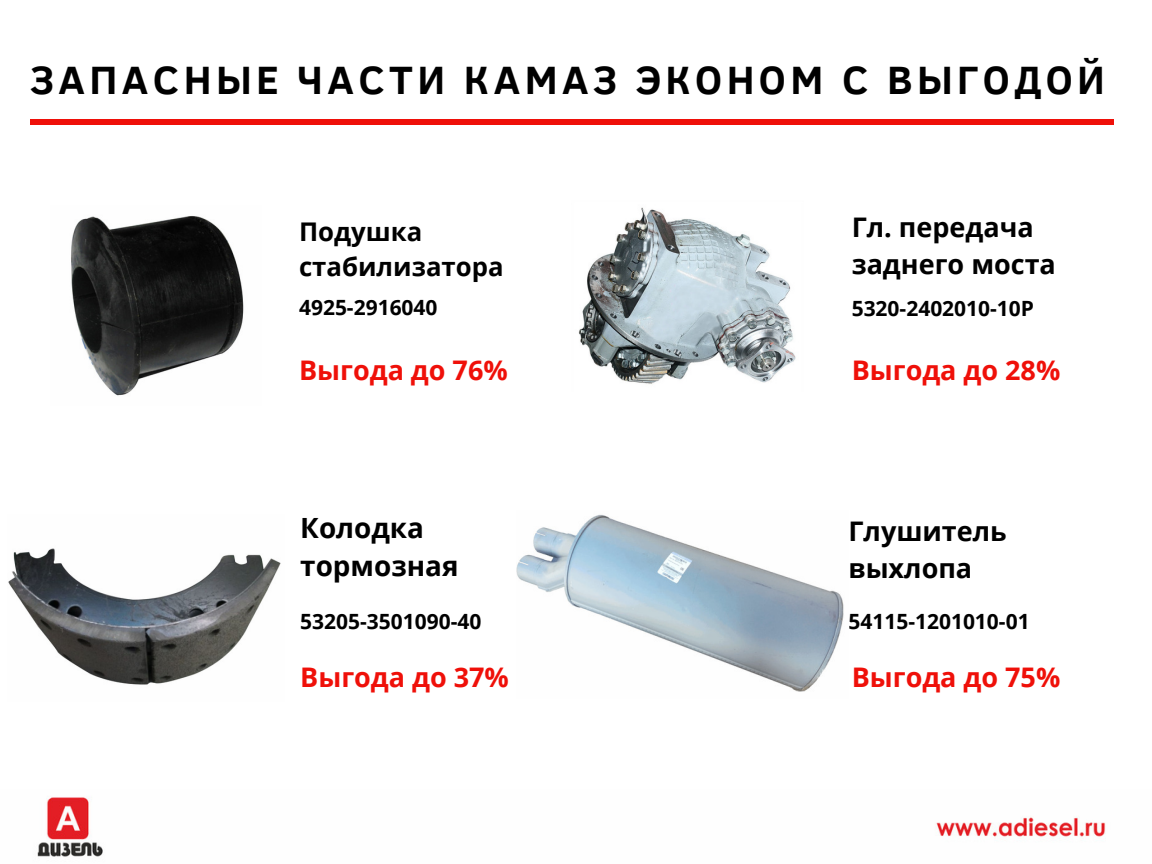
<style>
.page{position:relative;width:1152px;height:864px;background:#fff}
.page>*{position:absolute;margin:0;border:0;box-sizing:border-box;transform-origin:0 0}
.t1{font:700 40.5px "Clear Sans";letter-spacing:.11em;color:#000}
.t2{font:700 27.9px/38.4px "Open Sans";color:#000}
.t3{font:700 27px "Open Sans";color:#ef1009}
.t4{font:700 27px/37.2px "Open Sans";color:#000}
.t5{font:700 25.8px/35.4px "Open Sans";color:#000}
.t6{font:700 21px "Open Sans";color:#000}
</style>
<div class="page">
<hr style="left:30px;top:120px;width:1083px;height:4px;background:#ef1009">
<img style="left:71px;top:216px;width:173px;height:180px">
<img style="left:578px;top:207px;width:218px;height:177px">
<img style="left:8px;top:548px;width:273px;height:137px">
<img style="left:517px;top:514px;width:327px;height:178px">
<img style="left:37px;top:797px;width:1069px;height:60px">
<h1 class="t1" style="left:30px;top:50px;width:1076px">ЗАПАСНЫЕ ЧАСТИ КАМАЗ ЭКОНОМ С ВЫГОДОЙ</h1>
<p class="t5" style="left:299px;top:213px;width:206px">Подушка стабилизатора</p>
<p class="t6" style="left:299px;top:293px;width:140px">4925-2916040</p>
<p class="t3" style="left:299px;top:352px;width:210px">Выгода до 76%</p>
<h2 class="t2" style="left:300px;top:508px;width:160px">Колодка тормозная</h2>
<p class="t6" style="left:300px;top:606px;width:183px">53205-3501090-40</p>
<p class="t3" style="left:300px;top:658px;width:210px">Выгода до 37%</p>
<p class="t4" style="left:852px;top:208px;width:206px">Гл. передача заднего моста</p>
<p class="t6" style="left:852px;top:294px;width:184px">5320-2402010-10Р</p>
<p class="t3" style="left:852px;top:352px;width:210px">Выгода до 28%</p>
<p class="t4" style="left:848px;top:512px;width:160px">Глушитель выхлопа</p>
<p class="t6" style="left:848px;top:606px;width:183px">54115-1201010-01</p>
<p class="t3" style="left:852px;top:658px;width:210px">Выгода до 75%</p>
</div>
